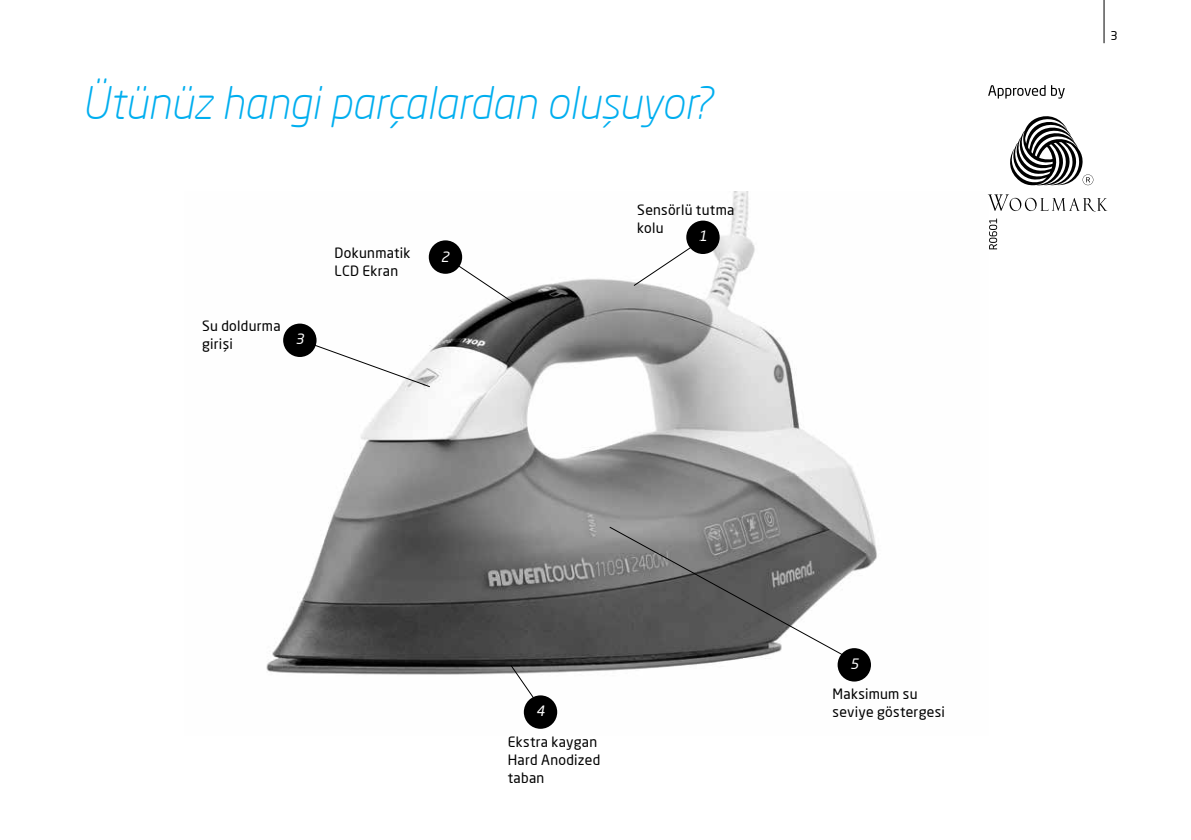
<style>
.page{position:relative;width:1191px;height:840px;background:#fff}
.page>*{position:absolute;margin:0;border:0;box-sizing:border-box;transform-origin:0 0}
.t1{font:italic 300 44px "Neo Sans Pro";letter-spacing:-.005em;color:#00aeef}
.t2{font:14px/18px "Neo Sans Pro";letter-spacing:.02em;color:#000}
.t3{font:italic 14px "Neo Sans Pro";color:#fff}
.t4{font:12px "Neo Sans Pro";color:#000}
</style>
<div class="page">
<hr style="left:1103px;top:0;width:1px;height:43px;background:#000">
<img style="left:266px;top:191px;width:611px;height:538px">
<div style="left:686px;top:220px;width:33px;height:34px;background:#000;border-radius:50%"></div>
<svg style="left:609px;top:526px;width:243px;height:134px;background:#787878"></svg>
<svg style="left:633px;top:240px;width:68px;height:46px"></svg>
<div style="left:283px;top:323px;width:33px;height:34px;background:#000;border-radius:50%"></div>
<svg style="left:312px;top:343px;width:118px;height:44px"></svg>
<svg style="left:510px;top:664px;width:33px;height:46px"></svg>
<div style="left:837px;top:647px;width:34px;height:34px;background:#000;border-radius:50%"></div>
<div style="left:524px;top:695px;width:33px;height:33px;background:#000;border-radius:50%"></div>
<div style="left:429px;top:240px;width:33px;height:33px;background:#000;border-radius:50%"></div>
<svg style="left:447px;top:257px;width:68px;height:47px"></svg>
<svg style="left:1010px;top:116px;width:83px;height:70px"></svg>
<svg style="left:987px;top:194px;width:120px;height:17px"></svg>
<svg style="left:989px;top:218px;width:8px;height:31px"></svg>
<svg style="left:988px;top:85px;width:57px;height:13px"></svg>
<svg style="left:1051px;top:85px;width:13px;height:13px"></svg>
<h1 class="t1" style="left:82px;top:76px;width:632px">Ütünüz hangi parçalardan oluşuyor?</h1>
<p class="t2" style="left:202px;top:316px;width:80px">Su doldurma girişi</p>
<p class="t3" style="left:296px;top:330px;width:10px">3</p>
<p class="t2" style="left:335px;top:243px;width:77px">Dokunmatik<br>LCD Ekran</p>
<p class="t3" style="left:441px;top:248px;width:10px">2</p>
<p class="t2" style="left:637px;top:201px;width:99px">Sensörlü tutma kolu</p>
<p class="t3" style="left:698px;top:227px;width:10px">1</p>
<p class="t3" style="left:536px;top:701px;width:10px">4</p>
<p class="t2" style="left:508px;top:732px;width:94px">Ekstra kaygan<br>Hard Anodized taban</p>
<p class="t3" style="left:850px;top:654px;width:10px">5</p>
<p class="t2" style="left:832px;top:684px;width:114px">Maksimum su seviye göstergesi</p>
<p class="t4" style="left:1110px;top:28px;width:9px">3</p>
</div>
